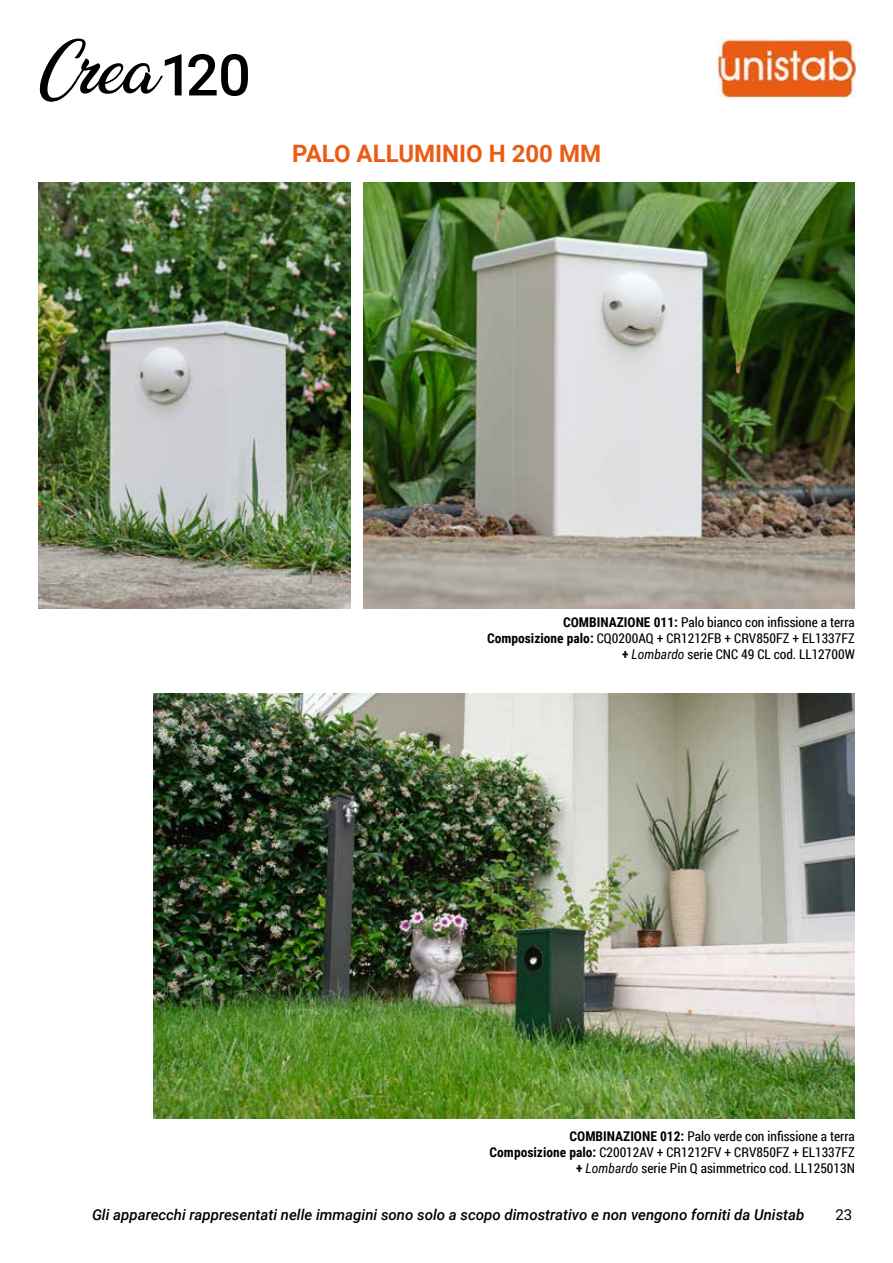
<style>
.page{position:relative;width:893px;height:1263px;background:#fff}
.page>*{position:absolute;margin:0;border:0;box-sizing:border-box;transform-origin:0 0}
.t1{font:700 24px "Roboto";color:#ea5b13}
.t2{font:italic 500 15px "Roboto";color:#000}
.t3{font:15px "Roboto";color:#000}
.t4{font:13.5px/16.2px "Roboto Condensed";color:#000;text-align:right}
.s1{font-weight:700}
.s2{font-style:italic}
</style>
<div class="page">
<img style="left:718px;top:38px;width:137px;height:60px">
<svg style="left:40px;top:39px;width:142px;height:63px"></svg>
<svg style="left:188px;top:54px;width:60px;height:42px"></svg>
<img style="left:153px;top:693px;width:702px;height:425px">
<img style="left:364px;top:183px;width:491px;height:425px">
<img style="left:38px;top:183px;width:312px;height:425px">
<h1 class="t1" style="left:292px;top:137px;width:310px">PALO ALLUMINIO H 200 MM</h1>
<p class="t4" style="left:487px;top:613px;width:369px"><span class="s1">COMBINAZIONE 011:</span> Palo bianco con infissione a terra<br><span class="s1">Composizione palo:</span> CQ0200AQ + CR1212FB + CRV850FZ + EL1337FZ <span class="s1">+</span> <span class="s2">Lombardo</span> serie CNC 49 CL cod. LL12700W</p>
<p class="t4" style="left:490px;top:1128px;width:367px"><span class="s1">COMBINAZIONE 012:</span> Palo verde con infissione a terra<br><span class="s1">Composizione palo:</span> C20012AV + CR1212FV + CRV850FZ + EL1337FZ <span class="s1">+</span> <span class="s2">Lombardo</span> serie Pin Q asimmetrico cod. LL125013N</p>
<p class="t2" style="left:92px;top:1204px;width:714px">Gli apparecchi rappresentati nelle immagini sono solo a scopo dimostrativo e non vengono forniti da Unistab</p>
<p class="t3" style="left:835px;top:1204px;width:18px">23</p>
</div>
